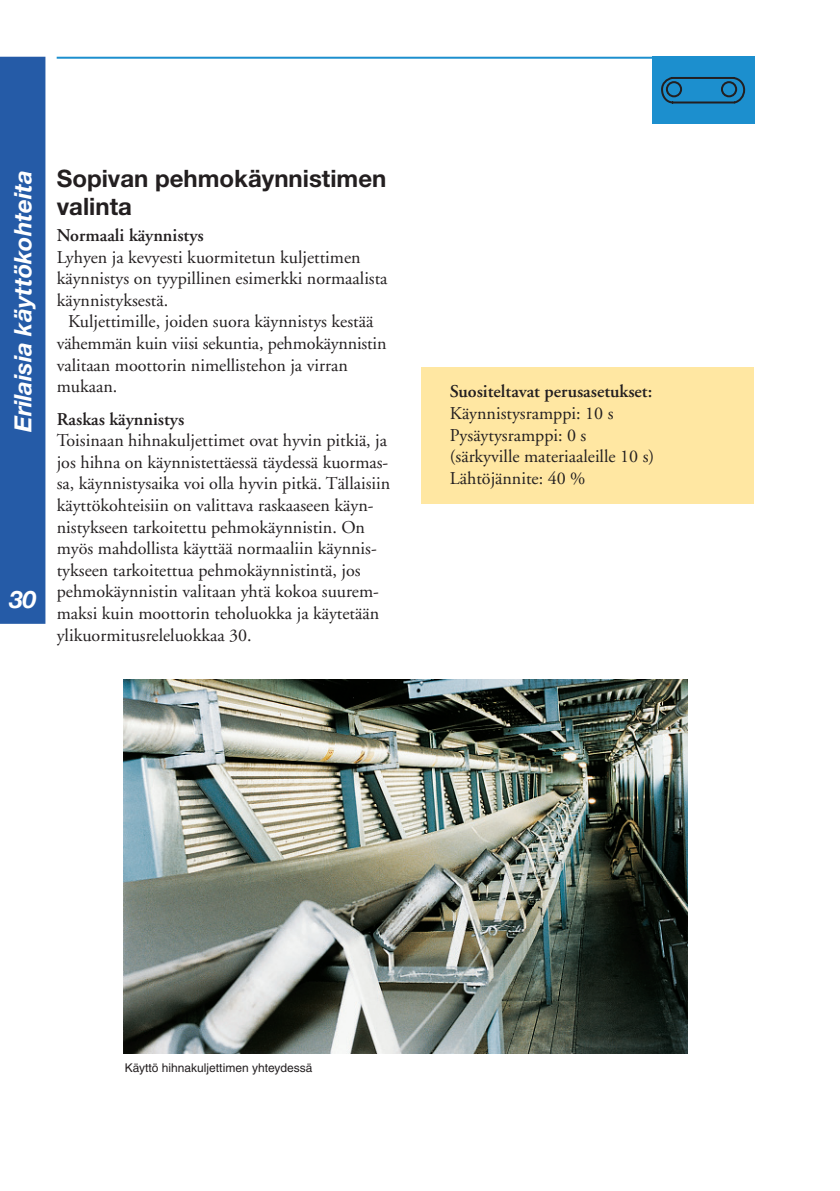
<style>
.page{position:relative;width:840px;height:1191px;background:#fff}
.page>*{position:absolute;margin:0;border:0;box-sizing:border-box;transform-origin:0 0}
.t1{font:700 24px/28px "Helvetica Neue LT Pro";color:#231f20}
.t2{font:italic 700 24px "Helvetica Neue";letter-spacing:-.005em;color:#fff}
.t3{font:18px/21.6px "Adobe Garamond";color:#231f20}
.t4{font:600 18px "Adobe Garamond";color:#231f20}
.t5{font:12px "Helvetica";color:#231f20}
</style>
<div class="page">
<div style="left:0;top:57px;width:45px;height:567px;background:#255ba7"></div>
<div style="left:421px;top:367px;width:332px;height:136px;background:#ffe7a2"></div>
<img style="left:124px;top:679px;width:563px;height:374px">
<div style="left:652px;top:57px;width:102px;height:67px;background:#1c8fce"></div>
<hr style="left:57px;top:57px;width:596px;height:2px;background:#1c8fce">
<svg style="left:661px;top:77px;width:84px;height:27px"></svg>
<h1 class="t2" style="left:8px;top:432px;width:264px;rotate:-90deg">Erilaisia käyttökohteita</h1>
<h1 class="t2" style="left:9px;top:584px;width:28px">30</h1>
<h1 class="t1" style="left:57px;top:167px;width:331px">Sopivan pehmokäynnistimen valinta</h1>
<p class="t4" style="left:57px;top:228px;width:148px">Normaali käynnistys</p>
<p class="t3" style="left:57px;top:248px;width:332px">Lyhyen ja kevyesti kuormitetun kuljettimen käynnistys on tyypillinen esimerkki normaalista käynnistyksestä.</p>
<p class="t3" style="left:57px;top:312px;width:331px;text-indent:11px">Kuljettimille, joiden suora käynnistys kestää vähemmän kuin viisi sekuntia, pehmokäynnistin valitaan moottorin nimellistehon ja virran mukaan.</p>
<p class="t4" style="left:57px;top:411px;width:129px">Raskas käynnistys</p>
<p class="t3" style="left:57px;top:431px;width:335px">Toisinaan hihnakuljettimet ovat hyvin pitkiä, ja jos hihna on käynnistettäessä täydessä kuormas&shy;sa, käynnistysaika voi olla hyvin pitkä. Tällaisiin käyttökohteisiin on valittava raskaaseen käyn&shy;nistykseen tarkoitettu pehmokäynnistin. On myös mahdollista käyttää normaaliin käynnis&shy;tykseen tarkoitettua pehmokäynnistintä, jos pehmokäynnistin valitaan yhtä kokoa suurem&shy;maksi kuin moottorin teholuokka ja käytetään ylikuormitusreleluokkaa 30.</p>
<p class="t4" style="left:449px;top:384px;width:204px">Suositeltavat perusasetukset:</p>
<p class="t3" style="left:449px;top:404px;width:206px">Käynnistysramppi: 10 s<br>Pysäytysramppi: 0 s (särkyville materiaaleille 10 s)<br>Lähtöjännite: 40 %</p>
<p class="t5" style="left:125px;top:1063px;width:189px">Käyttö hihnakuljettimen yhteydessä</p>
</div>
